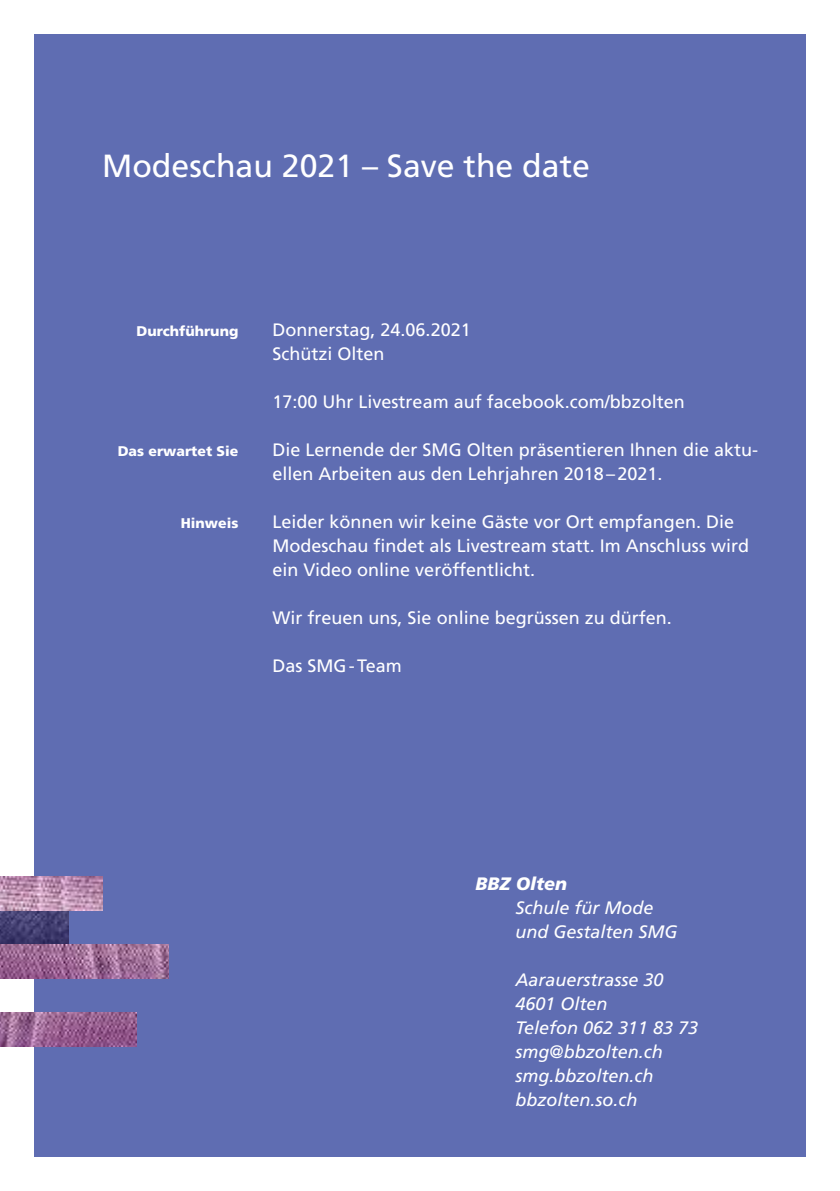
<style>
.page{position:relative;width:840px;height:1191px;background:#fff}
.page>*{position:absolute;margin:0;border:0;box-sizing:border-box;transform-origin:0 0}
.t1{font:32px "Frutiger LT Com";color:#fff}
.t2{font:18px/24px "Frutiger LT Com";color:#fff}
.t3{font:italic 18px/24px "Frutiger LT Com";color:#fff}
.t4{font:italic 900 18px "Frutiger LT Com";color:#fff}
.t5{font:900 14px "Frutiger LT Com";color:#fff}
</style>
<div class="page">
<div style="left:34px;top:34px;width:771px;height:1123px;background:#5f6db2"></div>
<img style="left:0;top:910px;width:68px;height:34px">
<img style="left:0;top:876px;width:102px;height:34px">
<img style="left:0;top:1012px;width:136px;height:34px">
<img style="left:0;top:944px;width:169px;height:34px">
<h1 class="t1" style="left:102px;top:147px;width:489px">Modeschau 2021 – Save the date</h1>
<p class="t5" style="left:136px;top:323px;width:103px">Durchführung</p>
<p class="t5" style="left:118px;top:443px;width:122px">Das erwartet Sie</p>
<p class="t5" style="left:181px;top:515px;width:59px">Hinweis</p>
<p class="t2" style="left:272px;top:318px;width:200px">Donnerstag, 24.06.2021<br>Schützi Olten</p>
<p class="t2" style="left:272px;top:390px;width:414px">17:00 Uhr Livestream auf facebook.com/bbzolten</p>
<p class="t2" style="left:272px;top:438px;width:487px">Die Lernende der SMG Olten präsentieren Ihnen die aktu&shy;ellen Arbeiten aus den Lehrjahren 2018–2021.</p>
<p class="t2" style="left:272px;top:510px;width:478px">Leider können wir keine Gäste vor Ort empfangen. Die<br>Modeschau findet als Livestream statt. Im Anschluss wird ein Video online veröffentlicht.</p>
<p class="t2" style="left:272px;top:606px;width:401px">Wir freuen uns, Sie online begrüssen zu dürfen.</p>
<p class="t2" style="left:272px;top:654px;width:131px">Das SMG-Team</p>
<p class="t4" style="left:475px;top:872px;width:93px">BBZ Olten</p>
<p class="t3" style="left:515px;top:895px;width:164px">Schule für Mode und Gestalten SMG</p>
<p class="t3" style="left:515px;top:967px;width:184px">Aarauerstrasse 30<br>4601 Olten<br>Telefon 062 311 83 73 smg@bbzolten.ch smg.bbzolten.ch bbzolten.so.ch</p>
</div>
